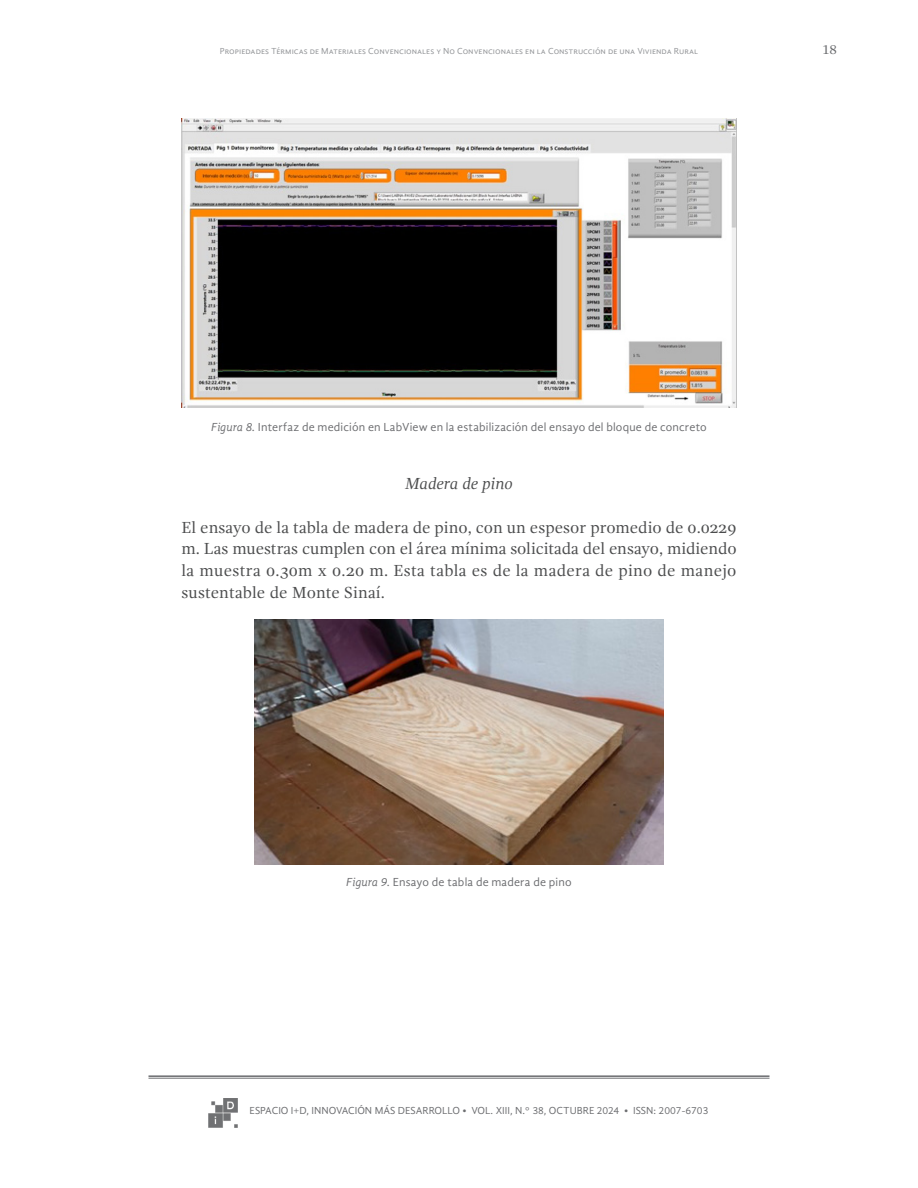
<style>
.page{position:relative;width:918px;height:1188px;background:#fff}
.page>*{position:absolute;margin:0;border:0;box-sizing:border-box;transform-origin:0 0}
.Párrafo_p{font:16.5px/21.8px "Gandhi Serif";letter-spacing:.005em;color:#4b4c4d;text-align:justify}
.Subtitulo_1{font:italic 16.5px "Gandhi Serif";letter-spacing:-.005em;color:#4b4c4d}
.t1{font:13.5px "Gandhi Serif";color:#6c6d70}
.pie_de_foto{font:12px "Gandhi Sans";letter-spacing:.015em;color:#6c6d70}
.t2{font:10.5px "Gandhi Sans";color:#6c6d70}
.t3{font:9px "Gandhi Sans";color:#939598}
.s1{font-style:italic}
</style>
<div class="page">
<hr style="left:148px;top:1075px;width:622px;height:2px;background:#6c6d70">
<hr style="left:148px;top:1078px;width:622px;height:1px;background:#6c6d70">
<img style="left:208px;top:1098px;width:30px;height:29px">
<img style="left:181px;top:119px;width:556px;height:289px">
<img style="left:255px;top:620px;width:408px;height:244px">
<p class="t3" style="left:220px;top:46px;width:480px">Propiedades Térmicas de Materiales Convencionales y No Convencionales en la Construcción de una Vivienda Rural</p>
<p class="t1" style="left:822px;top:42px;width:16px">18</p>
<p class="pie_de_foto" style="left:211px;top:421px;width:497px"><span class="s1">Figura 8.</span> Interfaz de medición en LabView en la estabilización del ensayo del bloque de concreto</p>
<p class="Subtitulo_1" style="left:405px;top:474px;width:109px">Madera de pino</p>
<p class="Párrafo_p" style="left:181px;top:516px;width:557px">El ensayo de la tabla de madera de pino, con un espesor promedio de 0.0229 m. Las muestras cumplen con el área mínima solicitada del ensayo, midiendo la muestra 0.30m x 0.20 m. Esta tabla es de la madera de pino de manejo sustentable de Monte Sinaí.</p>
<p class="pie_de_foto" style="left:346px;top:875px;width:227px"><span class="s1">Figura 9.</span> Ensayo de tabla de madera de pino</p>
<p class="t2" style="left:250px;top:1105px;width:460px">ESPACIO I+D, INNOVACIÓN MÁS DESARROLLO • VOL. XIII, N.° 38, OCTUBRE 2024 • ISSN: 2007-6703</p>
</div>
